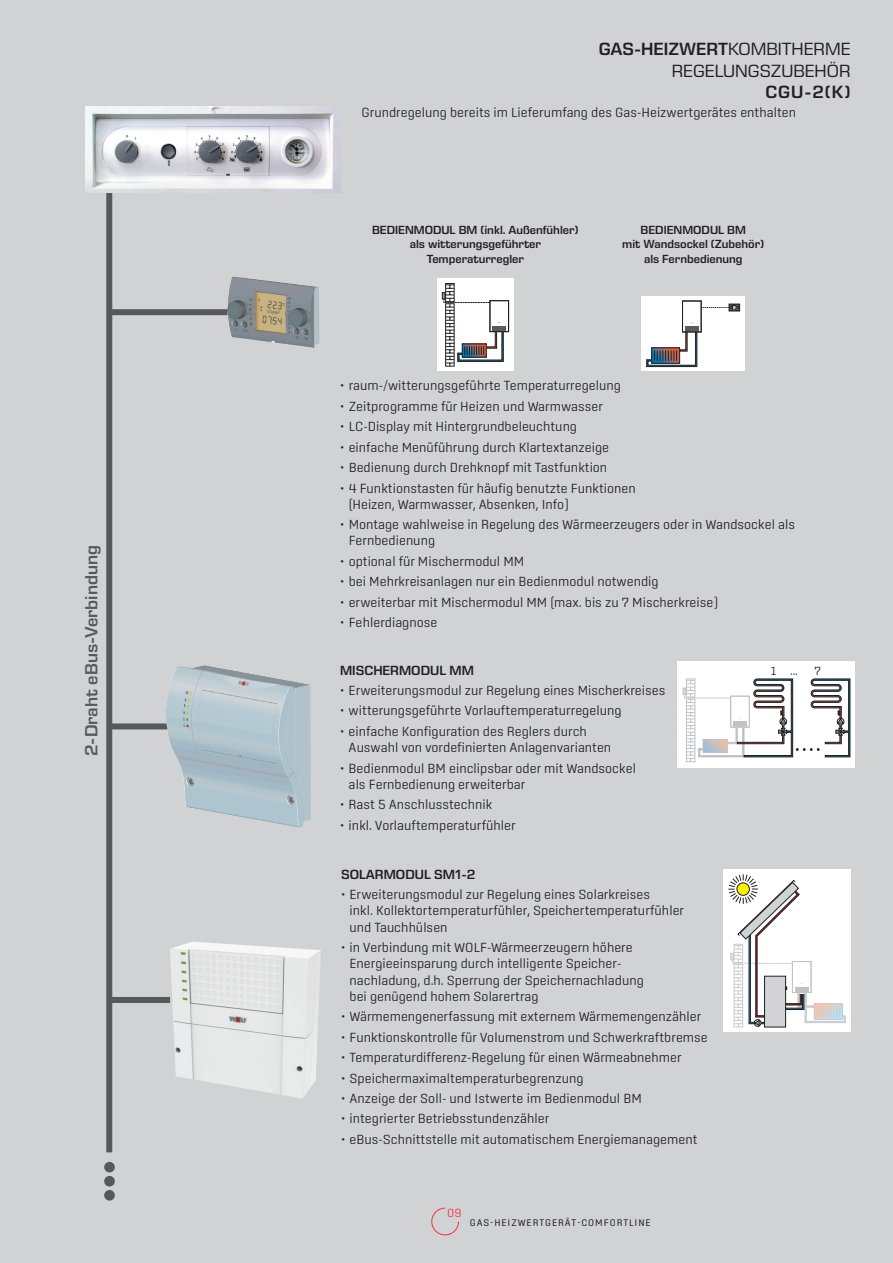
<style>
.page{position:relative;width:893px;height:1263px;background:#d1d2d4}
.page>*{position:absolute;margin:0;border:0;box-sizing:border-box;transform-origin:0 0}
.t1{font:18px/21.6px "Eurostile Next LT Pro";color:#231f20;text-align:right}
.t2{font:600 18px "Eurostile Next LT Pro";color:#57585a}
.t3{font:600 18px "Eurostile Next LT Pro";color:#231f20}
.t4{font:300 13.5px/16.2px "Center";color:#231f20}
.t5{font:600 13.5px "Eurostile Next LT Pro";color:#231f20}
.t6{font:600 12px/14.4px "Eurostile Next LT Pro";color:#231f20;text-align:center}
.t7{font:300 12px "Center";color:#231f20}
.t8{font:300 12px "Center";color:#ee343d}
.t9{font:9.75px "Center";letter-spacing:.095em;color:#231f20}
.s1{font-weight:600}
</style>
<div class="page">
<svg style="left:431px;top:1207px;width:28px;height:29px"></svg>
<div style="left:677px;top:661px;width:178px;height:106px;background:#fff"></div>
<svg style="left:683px;top:678px;width:167px;height:84px"></svg>
<div style="left:109px;top:723px;width:79px;height:6px;background:#57585a"></div>
<img style="left:166px;top:665px;width:145px;height:162px">
<div style="left:109px;top:309px;width:137px;height:6px;background:#57585a"></div>
<div style="left:437px;top:278px;width:76px;height:93px;background:#fff"></div>
<svg style="left:442px;top:283px;width:62px;height:84px"></svg>
<div style="left:492px;top:326px;width:14px;height:6px;background:#5c5a5a"></div>
<div style="left:490px;top:300px;width:19px;height:32px;border:1px solid #231f20"></div>
<div style="left:642px;top:296px;width:103px;height:75px;background:#fff"></div>
<svg style="left:646px;top:332px;width:51px;height:35px"></svg>
<div style="left:685px;top:327px;width:14px;height:5px;background:#5c5a5a"></div>
<div style="left:682px;top:301px;width:19px;height:31px;border:1px solid #231f20"></div>
<div style="left:729px;top:304px;width:10px;height:7px;background:#343132"></div>
<svg style="left:699px;top:305px;width:40px;height:6px"></svg>
<img style="left:227px;top:277px;width:92px;height:71px">
<div style="left:106px;top:156px;width:6px;height:996px;background:#57585a"></div>
<div style="left:104px;top:1162px;width:11px;height:10px;background:#57585a;border-radius:50%"></div>
<div style="left:104px;top:1176px;width:11px;height:10px;background:#57585a;border-radius:50%"></div>
<div style="left:104px;top:1190px;width:11px;height:10px;background:#57585a;border-radius:50%"></div>
<img style="left:85px;top:106px;width:255px;height:86px">
<div style="left:111px;top:997px;width:59px;height:6px;background:#57585a"></div>
<img style="left:170px;top:942px;width:151px;height:156px">
<div style="left:723px;top:869px;width:127px;height:162px;background:#fff"></div>
<svg style="left:728px;top:874px;width:118px;height:153px"></svg>
<h1 class="t2" style="left:82px;top:756px;width:212px;rotate:-90deg">2-Draht eBus-Verbindung</h1>
<h1 class="t1" style="left:599px;top:38px;width:253px"><span class="s1">GAS-HEIZWERT</span>KOMBITHERME<br>REGELUNGSZUBEHÖR</h1>
<h1 class="t3" style="left:765px;top:82px;width:87px">CGU-2(K)</h1>
<p class="t4" style="left:361px;top:104px;width:436px">Grundregelung bereits im Lieferumfang des Gas-Heizwertgerätes enthalten</p>
<p class="t6" style="left:372px;top:223px;width:208px">BEDIENMODUL BM (inkl. Außenfühler) als witterungsgeführter<br>Temperaturregler</p>
<p class="t6" style="left:622px;top:223px;width:144px">BEDIENMODUL BM<br>mit Wandsockel (Zubehör) als Fernbedienung</p>
<p class="t4" style="left:340px;top:377px;width:282px">• raum-/witterungsgeführte Temperaturregelung</p>
<p class="t4" style="left:340px;top:398px;width:264px">• Zeitprogramme für Heizen und Warmwasser</p>
<p class="t4" style="left:340px;top:418px;width:238px">• LC-Display mit Hintergrundbeleuchtung</p>
<p class="t4" style="left:340px;top:439px;width:271px">• einfache Menüführung durch Klartextanzeige</p>
<p class="t4" style="left:340px;top:459px;width:269px">• Bedienung durch Drehknopf mit Tastfunktion</p>
<p class="t4" style="left:349px;top:480px;width:289px;text-indent:-9px">• 4 Funktionstasten für häufig benutzte Funktionen (Heizen, Warmwasser, Absenken, Info)</p>
<p class="t4" style="left:349px;top:516px;width:448px;text-indent:-9px">• Montage wahlweise in Regelung des Wärmeerzeugers oder in Wandsockel als<br>Fernbedienung</p>
<p class="t4" style="left:340px;top:553px;width:186px">• optional für Mischermodul MM</p>
<p class="t4" style="left:340px;top:573px;width:320px">• bei Mehrkreisanlagen nur ein Bedienmodul notwendig</p>
<p class="t4" style="left:340px;top:594px;width:380px">• erweiterbar mit Mischermodul MM (max. bis zu 7 Mischerkreise)</p>
<p class="t4" style="left:340px;top:614px;width:99px">• Fehlerdiagnose</p>
<p class="t5" style="left:340px;top:662px;width:135px">MISCHERMODUL MM</p>
<p class="t4" style="left:340px;top:682px;width:327px">• Erweiterungsmodul zur Regelung eines Mischerkreises</p>
<p class="t4" style="left:340px;top:702px;width:283px">• witterungsgeführte Vorlauftemperaturregelung</p>
<p class="t4" style="left:349px;top:723px;width:264px;text-indent:-9px">• einfache Konfiguration des Reglers durch<br>Auswahl von vordefinierten Anlagenvarianten</p>
<p class="t4" style="left:349px;top:760px;width:289px;text-indent:-9px">• Bedienmodul BM einclipsbar oder mit Wandsockel als Fernbedienung erweiterbar</p>
<p class="t4" style="left:340px;top:796px;width:154px">• Rast 5 Anschlusstechnik</p>
<p class="t4" style="left:340px;top:817px;width:177px">• inkl. Vorlauftemperaturfühler</p>
<p class="t5" style="left:341px;top:867px;width:136px">SOLARMODUL SM1-2</p>
<p class="t4" style="left:350px;top:886px;width:336px;text-indent:-9px">• Erweiterungsmodul zur Regelung eines Solarkreises<br>inkl. Kollektortemperaturfühler, Speichertemperaturfühler und Tauchhülsen</p>
<p class="t4" style="left:350px;top:939px;width:296px;text-indent:-9px">• in Verbindung mit WOLF-Wärmeerzeugern höhere Energieeinsparung durch intelligente Speicher&shy;nachladung, d.h. Sperrung der Speichernachladung bei genügend hohem Solarertrag</p>
<p class="t4" style="left:341px;top:1008px;width:362px">• Wärmemengenerfassung mit externem Wärmemengenzähler</p>
<p class="t4" style="left:341px;top:1029px;width:368px">• Funktionskontrolle für Volumenstrom und Schwerkraftbremse</p>
<p class="t4" style="left:341px;top:1049px;width:342px">• Temperaturdifferenz-Regelung für einen Wärmeabnehmer</p>
<p class="t4" style="left:341px;top:1069px;width:244px">• Speichermaximaltemperaturbegrenzung</p>
<p class="t4" style="left:341px;top:1090px;width:302px">• Anzeige der Soll- und Istwerte im Bedienmodul BM</p>
<p class="t4" style="left:341px;top:1110px;width:210px">• integrierter Betriebsstundenzähler</p>
<p class="t4" style="left:341px;top:1131px;width:358px">• eBus-Schnittstelle mit automatischem Energiemanagement</p>
<p class="t8" style="left:447px;top:1206px;width:16px">09</p>
<p class="t9" style="left:470px;top:1217px;width:182px">GAS-HEIZWERTGERÄT-COMFORTLINE</p>
<p class="t7" style="left:771px;top:664px;width:29px">1 ...</p>
<p class="t7" style="left:814px;top:664px;width:8px">7</p>
</div>
